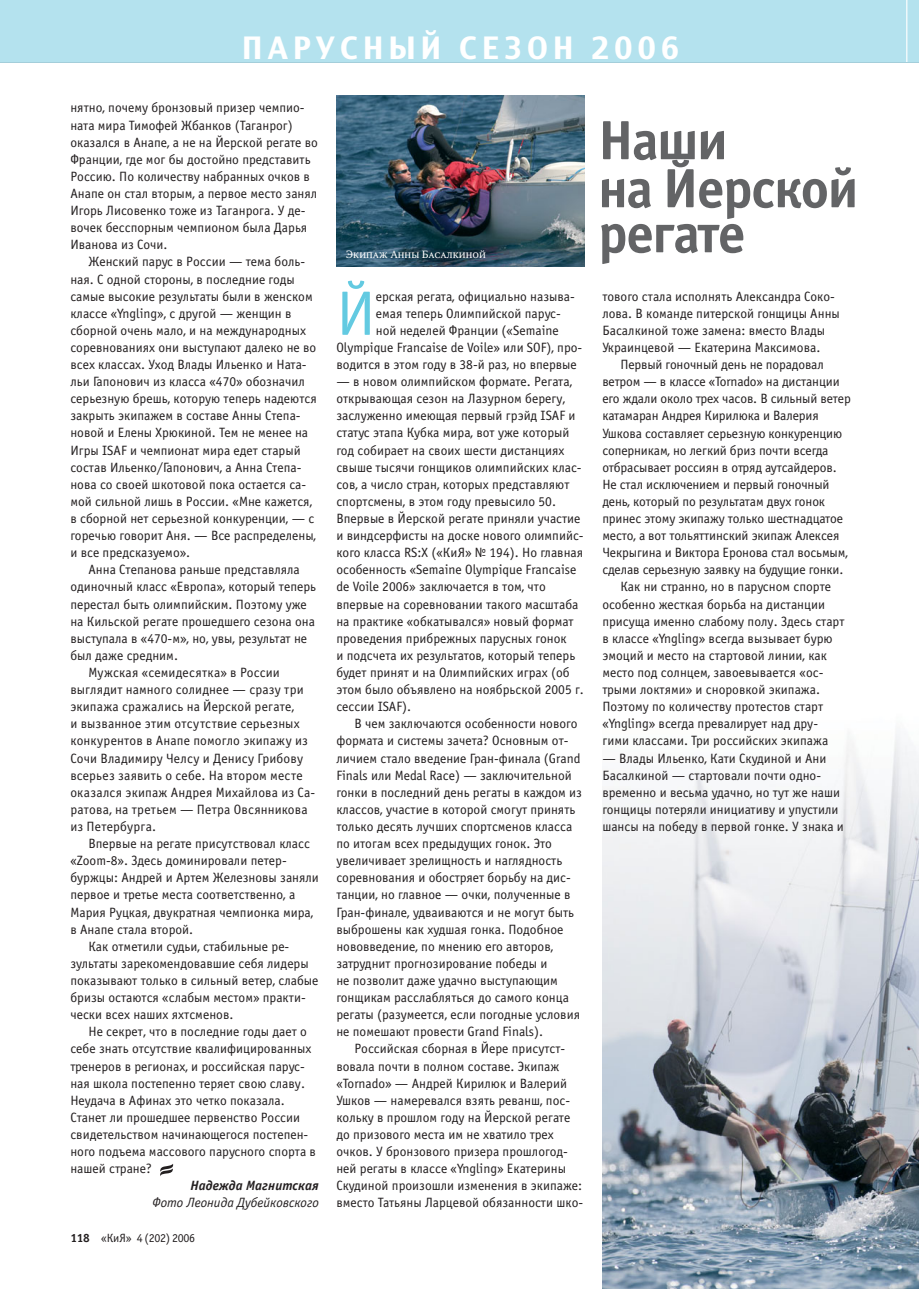
<style>
.page{position:relative;width:919px;height:1289px;background:#fff}
.page>*{position:absolute;margin:0;border:0;box-sizing:border-box;transform-origin:0 0}
.t1{font:63px "Officina Sans C";color:#63cae1}
.t2{font:700 55.5px/46.5px "Officina Sans C";letter-spacing:-.03em;color:#636466}
.t3{font:30px "Rostislav";letter-spacing:.175em;color:#fff}
.t4{font:13.5px/17.1px "Officina Sans C";color:#231f20}
.t5{font:italic 13.5px "Officina Sans C";color:#231f20}
.t6{font:italic 700 13.5px "Officina Sans C";color:#231f20}
.t7{font:12px "Officina Sans C";letter-spacing:-.025em;color:#231f20}
.t8{font:10.5px "Octava SCC";color:#fff}
.s1{font-weight:700}
</style>
<div class="page">
<img style="left:602px;top:734px;width:316px;height:554px">
<svg style="left:160px;top:1164px;width:14px;height:12px"></svg>
<img style="left:336px;top:95px;width:249px;height:171px">
<svg style="left:906px;top:0;width:12px;height:63px"></svg>
<div style="left:0;top:0;width:906px;height:62px;background:#b4e2ee"></div>
<hr style="left:0;top:62px;width:906px;height:1px;background:#a4ceda">
<h3 class="t3" style="left:242px;top:37px;width:438px">ПАРУСНЫЙ СЕЗОН 2006</h3>
<p class="t4" style="left:70px;top:101px;width:249px">нятно, почему бронзовый призер чемпио&shy;ната мира Тимофей Жбанков (Таганрог) оказался в Анапе, а не на Йерской регате во Франции, где мог бы достойно представить Россию. По количеству набранных очков в Анапе он стал вторым, а первое место занял Игорь Лисовенко тоже из Таганрога. У де&shy;вочек бесспорным чемпионом была Дарья Иванова из Сочи.</p>
<p class="t4" style="left:70px;top:255px;width:248px;text-indent:18px">Женский парус в России — тема боль&shy;ная. С одной стороны, в последние годы самые высокие результаты были в женском классе «Yngling», с другой — женщин в сборной очень мало, и на международных соревнованиях они выступают далеко не во всех классах. Уход Влады Ильенко и Ната&shy;льи Гапонович из класса «470» обозначил серьезную брешь, которую теперь надеются закрыть экипажем в составе Анны Степа&shy;новой и Елены Хрюкиной. Тем не менее на Игры ISAF и чемпионат мира едет старый состав Ильенко/Гапонович, а Анна Степа&shy;нова со своей шкотовой пока остается са&shy;мой сильной лишь в России. «Мне кажется, в сборной нет серьезной конкуренции, — с горечью говорит Аня. — Все распределены, и все предсказуемо».</p>
<p class="t4" style="left:88px;top:562px;width:213px">Анна Степанова раньше представляла</p>
<p class="t4" style="left:70px;top:579px;width:247px">одиночный класс «Европа», который теперь</p>
<p class="t4" style="left:70px;top:597px;width:238px">перестал быть олимпийским. Поэтому уже</p>
<p class="t4" style="left:70px;top:614px;width:246px">на Кильской регате прошедшего сезона она</p>
<p class="t4" style="left:70px;top:631px;width:238px">выступала в «470-м», но, увы, результат не</p>
<p class="t4" style="left:70px;top:648px;width:109px">был даже средним.</p>
<p class="t4" style="left:88px;top:665px;width:193px">Мужская «семидесятка» в России</p>
<p class="t4" style="left:70px;top:682px;width:235px">выглядит намного солиднее — сразу три</p>
<p class="t4" style="left:70px;top:699px;width:225px">экипажа сражались на Йерской регате,</p>
<p class="t4" style="left:70px;top:716px;width:231px">и вызванное этим отсутствие серьезных</p>
<p class="t4" style="left:70px;top:733px;width:239px">конкурентов в Анапе помогло экипажу из</p>
<p class="t4" style="left:70px;top:750px;width:234px">Сочи Владимиру Челсу и Денису Грибову</p>
<p class="t4" style="left:70px;top:768px;width:234px">всерьез заявить о себе. На втором месте</p>
<p class="t4" style="left:70px;top:785px;width:246px">оказался экипаж Андрея Михайлова из Са-</p>
<p class="t4" style="left:70px;top:802px;width:239px">ратова, на третьем — Петра Овсянникова</p>
<p class="t4" style="left:70px;top:819px;width:87px">из Петербурга.</p>
<p class="t4" style="left:88px;top:836px;width:223px">Впервые на регате присутствовал класс</p>
<p class="t4" style="left:70px;top:853px;width:218px">«Zoom-8». Здесь доминировали петер-</p>
<p class="t4" style="left:70px;top:870px;width:250px">буржцы: Андрей и Артем Железновы заняли</p>
<p class="t4" style="left:70px;top:887px;width:226px">первое и третье места соответственно, а</p>
<p class="t4" style="left:70px;top:904px;width:244px">Мария Руцкая, двукратная чемпионка мира,</p>
<p class="t4" style="left:70px;top:921px;width:124px">в Анапе стала второй.</p>
<p class="t4" style="left:88px;top:939px;width:202px">Как отметили судьи, стабильные ре-</p>
<p class="t4" style="left:70px;top:956px;width:240px">зультаты зарекомендовавшие себя лидеры</p>
<p class="t4" style="left:70px;top:973px;width:249px">показывают только в сильный ветер, слабые</p>
<p class="t4" style="left:70px;top:990px;width:237px">бризы остаются «слабым местом» практи-</p>
<p class="t4" style="left:70px;top:1007px;width:164px">чески всех наших яхтсменов.</p>
<p class="t4" style="left:88px;top:1024px;width:220px">Не секрет, что в последние годы дает о</p>
<p class="t4" style="left:70px;top:1041px;width:242px">себе знать отсутствие квалифицированных</p>
<p class="t4" style="left:70px;top:1058px;width:236px">тренеров в регионах, и российская парус-</p>
<p class="t4" style="left:70px;top:1075px;width:236px">ная школа постепенно теряет свою славу.</p>
<p class="t4" style="left:70px;top:1092px;width:216px">Неудача в Афинах это четко показала.</p>
<p class="t4" style="left:70px;top:1110px;width:231px">Станет ли прошедшее первенство России</p>
<p class="t4" style="left:70px;top:1127px;width:239px">свидетельством начинающегося постепен-</p>
<p class="t4" style="left:70px;top:1144px;width:247px">ного подъема массового парусного спорта в</p>
<p class="t4" style="left:70px;top:1161px;width:83px">нашей стране?</p>
<p class="t6" style="left:190px;top:1180px;width:130px">Надежда Магнитская</p>
<p class="t5" style="left:152px;top:1197px;width:168px">Фото Леонида Дубейковского</p>
<p class="t7" style="left:70px;top:1233px;width:126px"><span class="s1">118</span> «КиЯ» 4 (202) 2006</p>
<p class="t8" style="left:346px;top:248px;width:141px">Экипаж Анны Басалкиной</p>
<h1 class="t1" style="left:336px;top:290px;width:41px">Й</h1>
<p class="t4" style="left:376px;top:289px;width:201px">ерская регата, официально называ-</p>
<p class="t4" style="left:376px;top:306px;width:186px">емая теперь Олимпийской парус-</p>
<p class="t4" style="left:376px;top:323px;width:184px">ной неделей Франции («Semaine</p>
<p class="t4" style="left:336px;top:340px;width:247px">Olympique Francaise de Voile» или SOF), про-</p>
<p class="t4" style="left:336px;top:357px;width:242px">водится в этом году в 38-й раз, но впервые</p>
<p class="t4" style="left:336px;top:374px;width:249px">— в новом олимпийском формате. Регата, открывающая сезон на Лазурном берегу, заслуженно имеющая первый грэйд ISAF и статус этапа Кубка мира, вот уже который год собирает на своих шести дистанциях свыше тысячи гонщиков олимпийских клас&shy;сов, а число стран, которых представляют спортсмены, в этом году превысило 50.<br>Впервые в Йерской регате приняли участие и виндсерфисты на доске нового олимпийс&shy;кого класса RS:X («КиЯ» № 194). Но главная особенность «Semaine Olympique Francaise de Voile 2006» заключается в том, что впервые на соревновании такого масштаба на практике «обкатывался» новый формат проведения прибрежных парусных гонок<br>и подсчета их результатов, который теперь будет принят и на Олимпийских играх (об этом было объявлено на ноябрьской 2005 г. сессии ISAF).</p>
<p class="t4" style="left:336px;top:716px;width:247px;text-indent:18px">В чем заключаются особенности нового формата и системы зачета? Основным от&shy;личием стало введение Гран-финала (Grand Finals или Medal Race) — заключительной гонки в последний день регаты в каждом из классов, участие в которой смогут принять только десять лучших спортсменов класса по итогам всех предыдущих гонок. Это увеличивает зрелищность и наглядность соревнования и обостряет борьбу на дис&shy;танции, но главное — очки, полученные в Гран-финале, удваиваются и не могут быть выброшены как худшая гонка. Подобное нововведение, по мнению его авторов, затруднит прогнозирование победы и<br>не позволит даже удачно выступающим гонщикам расслабляться до самого конца регаты (разумеется, если погодные условия не помешают провести Grand Finals).</p>
<p class="t4" style="left:336px;top:1041px;width:248px;text-indent:18px">Российская сборная в Йере присутст&shy;вовала почти в полном составе. Экипаж «Tornado» — Андрей Кирилюк и Валерий Ушков — намеревался взять реванш, пос&shy;кольку в прошлом году на Йерской регате до призового места им не хватило трех очков. У бронзового призера прошлогод&shy;ней регаты в классе «Yngling» Екатерины Скудиной произошли изменения в экипаже: вместо Татьяны Ларцевой обязанности шко-</p>
<h2 class="t2" style="left:598px;top:123px;width:262px">Наши<br>на Йерской регате</h2>
<p class="t4" style="left:602px;top:289px;width:239px">тового стала исполнять Александра Соко&shy;лова. В команде питерской гонщицы Анны Басалкиной тоже замена: вместо Влады Украинцевой — Екатерина Максимова.</p>
<p class="t4" style="left:620px;top:357px;width:205px">Первый гоночный день не порадовал</p>
<p class="t4" style="left:602px;top:374px;width:239px">ветром — в классе «Tornado» на дистанции</p>
<p class="t4" style="left:602px;top:391px;width:250px">его ждали около трех часов. В сильный ветер</p>
<p class="t4" style="left:602px;top:408px;width:218px">катамаран Андрея Кирилюка и Валерия</p>
<p class="t4" style="left:602px;top:426px;width:241px">Ушкова составляет серьезную конкуренцию</p>
<p class="t4" style="left:602px;top:443px;width:227px">соперникам, но легкий бриз почти всегда</p>
<p class="t4" style="left:602px;top:460px;width:236px">отбрасывает россиян в отряд аутсайдеров.</p>
<p class="t4" style="left:602px;top:477px;width:229px">Не стал исключением и первый гоночный</p>
<p class="t4" style="left:602px;top:494px;width:224px">день, который по результатам двух гонок</p>
<p class="t4" style="left:602px;top:511px;width:242px">принес этому экипажу только шестнадцатое</p>
<p class="t4" style="left:602px;top:528px;width:238px">место, а вот тольяттинский экипаж Алексея</p>
<p class="t4" style="left:602px;top:545px;width:247px">Чекрыгина и Виктора Еронова стал восьмым,</p>
<p class="t4" style="left:602px;top:562px;width:242px">сделав серьезную заявку на будущие гонки.</p>
<p class="t4" style="left:620px;top:579px;width:212px">Как ни странно, но в парусном спорте</p>
<p class="t4" style="left:602px;top:597px;width:224px">особенно жесткая борьба на дистанции</p>
<p class="t4" style="left:602px;top:614px;width:244px">присуща именно слабому полу. Здесь старт</p>
<p class="t4" style="left:602px;top:631px;width:232px">в классе «Yngling» всегда вызывает бурю</p>
<p class="t4" style="left:602px;top:648px;width:226px">эмоций и место на стартовой линии, как</p>
<p class="t4" style="left:602px;top:665px;width:222px">место под солнцем, завоевывается «ос-</p>
<p class="t4" style="left:602px;top:682px;width:219px">трыми локтями» и сноровкой экипажа.</p>
<p class="t4" style="left:602px;top:699px;width:222px">Поэтому по количеству протестов старт</p>
<p class="t4" style="left:602px;top:716px;width:217px">«Yngling» всегда превалирует над дру-</p>
<p class="t4" style="left:602px;top:733px;width:227px">гими классами. Три российских экипажа</p>
<p class="t4" style="left:602px;top:750px;width:243px">— Влады Ильенко, Кати Скудиной и Ани Басалкиной — стартовали почти одно&shy;временно и весьма удачно, но тут же наши гонщицы потеряли инициативу и упустили шансы на победу в первой гонке. У знака и</p>
</div>
